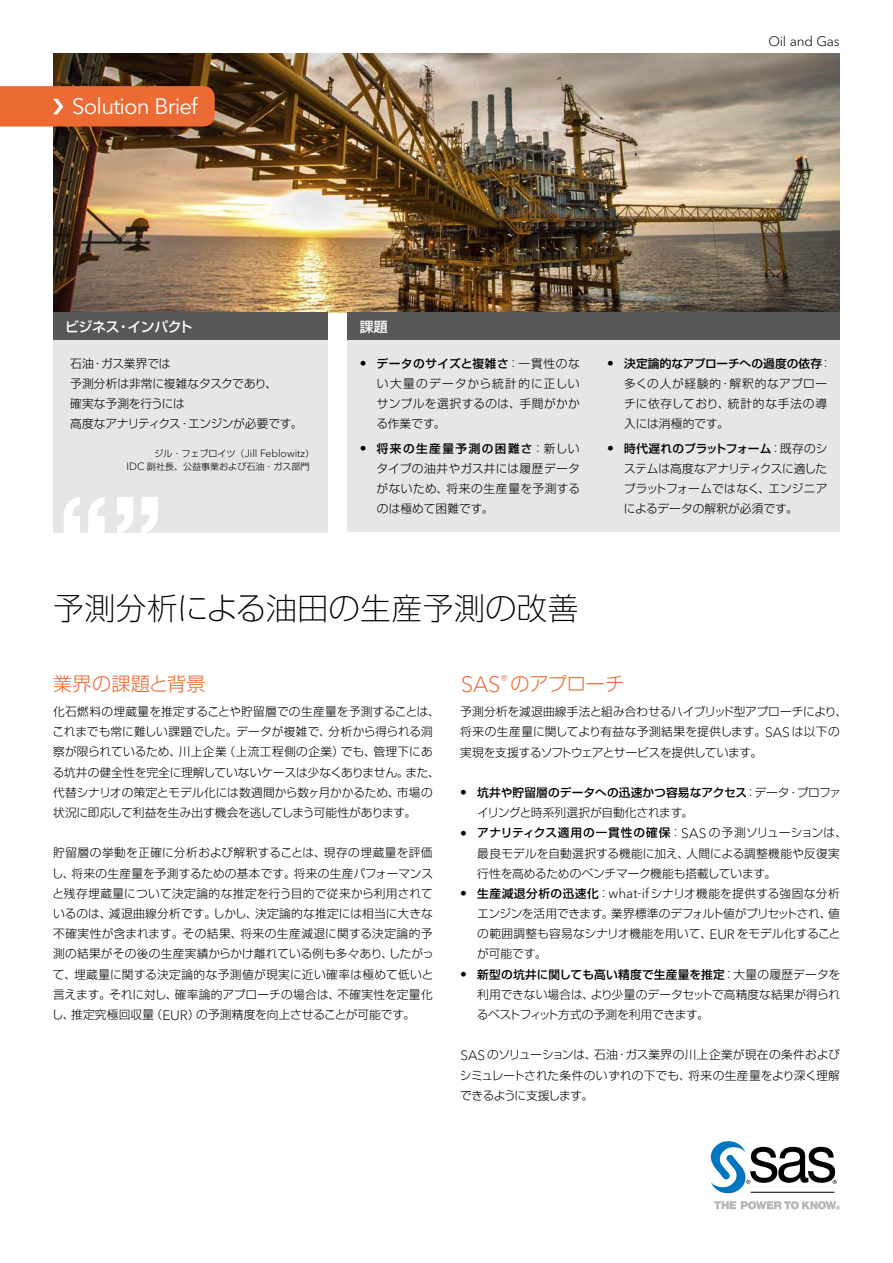
<style>
.page{position:relative;width:893px;height:1263px;background:#fff}
.page>*{position:absolute;margin:0;border:0;box-sizing:border-box;transform-origin:0 0}
.t1{font:300 expanded 30.9px "Shin Go Pr 6 N";letter-spacing:.015em;color:#000}
.t2{font:22.2px "Avenir Next W1 G";letter-spacing:-.04em;color:#fff}
.t3{font:300 19.2px "Shin Go Pro";color:#ec6b34}
.t4{font:500 13.8px "Shin Go Pro";letter-spacing:-.025em;color:#fff}
.t5{font:300 13.5px "Avenir Next W1 G";letter-spacing:-.015em;color:#000}
.t6{font:300 11.7px/20.2px "Shin Go Pro";letter-spacing:.005em;color:#000;text-align:justify}
.t7{font:300 11.7px/20.2px "Shin Go Pro";letter-spacing:.045em;color:#000}
.t8{font:300 11.7px/20.2px "Shin Go Pro";letter-spacing:-.015em;color:#000}
.t9{font:300 10.5px "Avenir Next W1 G";color:#000}
.t10{font:300 9px "Shin Go Pro";color:#000}
.s1{font-family:"Shin Go Pro";font-size:9px}
.s2{font-family:"Avenir Next W1 G";font-size:10.5px}
.s3{font-family:"Avenir Next W1 G";font-weight:500;font-size:13.5px}
.s4{font-weight:500}
.s5{font-family:"Avenir Next W1 G";font-size:13.5px}
.s6{font-family:"Avenir Next W1 G";font-size:22.2px}
</style>
<div class="page">
<img style="left:53px;top:53px;width:787px;height:260px">
<div style="left:347px;top:340px;width:493px;height:192px;background:#e6e6e6"></div>
<svg style="left:714px;top:1201px;width:126px;height:9px"></svg>
<svg style="left:710px;top:1141px;width:127px;height:53px"></svg>
<hr style="left:751px;top:1192px;width:83px;height:1px;background:#000">
<div style="left:0;top:86px;width:215px;height:40px;background:#ec6b34"></div>
<div style="left:53px;top:333px;width:274px;height:200px;background:#e6e6e6"></div>
<svg style="left:64px;top:497px;width:94px;height:36px"></svg>
<div style="left:53px;top:313px;width:274px;height:27px;background:#595757"></div>
<div style="left:347px;top:313px;width:493px;height:27px;background:#595757"></div>
<h2 class="t2" style="left:72px;top:93px;width:127px">Solution Brief</h2>
<p class="t5" style="left:768px;top:33px;width:73px">Oil and Gas</p>
<p class="t4" style="left:65px;top:315px;width:129px">ビジネス・インパクト</p>
<p class="t4" style="left:360px;top:315px;width:29px">課題</p>
<p class="t6" style="left:70px;top:351px;width:234px;text-align:left">石油・ガス業界では<br>予測分析は非常に複雑なタスクであり、<br>確実な予測を行うには<br>高度なアナリティクス・エンジンが必要です。</p>
<p class="t9" style="left:154px;top:447px;width:161px"><span class="s1">ジル・フェブロイツ（</span>Jill Feblowitz<span class="s1">）</span></p>
<p class="t10" style="left:127px;top:459px;width:185px"><span class="s2">IDC</span> 副社長、公益事業および石油・ガス部門</p>
<p class="t6" style="left:376px;top:351px;width:205px;text-indent:-17px"><span class="s3">•</span> <span class="s4">データのサイズと複雑さ</span>：一貫性のない大量のデータから統計的に正しいサンプルを選択するのは、手間がかかる作業です。</p>
<p class="t6" style="left:376px;top:437px;width:205px;text-indent:-17px"><span class="s3">•</span> <span class="s4">将来の生産量予測の困難さ</span>：新しいタイプの油井やガス井には履歴データがないため、将来の生産量を予測するのは極めて困難です。</p>
<p class="t7" style="left:624px;top:351px;width:209px;text-indent:-17px"><span class="s3">•</span> <span class="s4">決定論的なアプローチへの過度の依存</span>：多くの人が経験的・解釈的なアプローチに依存しており、統計的な手法の導入には消極的です。</p>
<p class="t6" style="left:624px;top:437px;width:205px;text-indent:-17px"><span class="s3">•</span> <span class="s4">時代遅れのプラットフォーム</span>：既存のシステムは高度なアナリティクスに適したプラットフォームではなく、エンジニアによるデータの解釈が必須です。</p>
<h1 class="t1" style="left:53px;top:583px;width:527px">予測分析による油田の生産予測の改善</h1>
<h3 class="t3" style="left:53px;top:668px;width:154px">業界の課題と背景</h3>
<p class="t6" style="left:52px;top:700px;width:389px;text-align:left">化石燃料の埋蔵量を推定することや貯留層での生産量を予測することは、これまでも常に難しい課題でした。データが複雑で、分析から得られる洞察が限られているため、川上企業（上流工程側の企業）でも、管理下にある坑井の健全性を完全に理解していないケースは少なくありません。また、代替シナリオの策定とモデル化には数週間から数ヶ月かかるため、市場の状況に即応して利益を生み出す機会を逃してしまう可能性があります。</p>
<p class="t6" style="left:52px;top:841px;width:384px">貯留層の挙動を正確に分析および解釈することは、現存の埋蔵量を評価し、将来の生産量を予測するための基本です。将来の生産パフォーマンスと残存埋蔵量について決定論的な推定を行う目的で従来から利用されているのは、減退曲線分析です。しかし、決定論的な推定には相当に大きな不確実性が含まれます。その結果、将来の生産減退に関する決定論的予測の結果がその後の生産実績からかけ離れている例も多々あり、したがって、埋蔵量に関する決定論的な予測値が現実に近い確率は極めて低いと言えます。それに対し、確率論的アプローチの場合は、不確実性を定量化し、推定究極回収量（<span class="s5">EUR</span>）の予測精度を向上させることが可能です。</p>
<h3 class="t3" style="left:461px;top:668px;width:165px"><span class="s6">SAS</span><sup>®</sup> のアプローチ</h3>
<p class="t6" style="left:460px;top:700px;width:388px;text-align:left">予測分析を減退曲線手法と組み合わせるハイブリッド型アプローチにより、将来の生産量に関してより有益な予測結果を提供します。<span class="s5">SAS</span>は以下の実現を支援するソフトウェアとサービスを提供しています。</p>
<p class="t8" style="left:477px;top:781px;width:366px;text-indent:-17px"><span class="s3">•</span> <span class="s4">坑井や貯留層のデータへの迅速かつ容易なアクセス</span>：データ・プロファイリングと時系列選択が自動化されます。</p>
<p class="t6" style="left:477px;top:821px;width:371px;text-align:left;text-indent:-17px"><span class="s3">•</span> <span class="s4">アナリティクス適用の一貫性の確保</span>：<span class="s5">SAS</span> の予測ソリューションは、最良モデルを自動選択する機能に加え、人間による調整機能や反復実行性を高めるためのベンチマーク機能も搭載しています。</p>
<p class="t6" style="left:477px;top:882px;width:365px;text-indent:-17px"><span class="s3">•</span> <span class="s4">生産減退分析の迅速化</span>：<span class="s5">what-if</span>シナリオ機能を提供する強固な分析エンジンを活用できます。業界標準のデフォルト値がプリセットされ、値の範囲調整も容易なシナリオ機能を用いて、<span class="s5">EUR</span>をモデル化することが可能です。</p>
<p class="t6" style="left:477px;top:963px;width:365px;text-indent:-17px"><span class="s3">•</span> <span class="s4">新型の坑井に関しても高い精度で生産量を推定</span>：大量の履歴データを利用できない場合は、より少量のデータセットで高精度な結果が得られるベストフィット方式の予測を利用できます。</p>
<p class="t6" style="left:460px;top:1043px;width:382px"><span class="s5">SAS</span> のソリューションは、石油・ガス業界の川上企業が現在の条件およびシミュレートされた条件のいずれの下でも、将来の生産量をより深く理解できるように支援します。</p>
</div>
